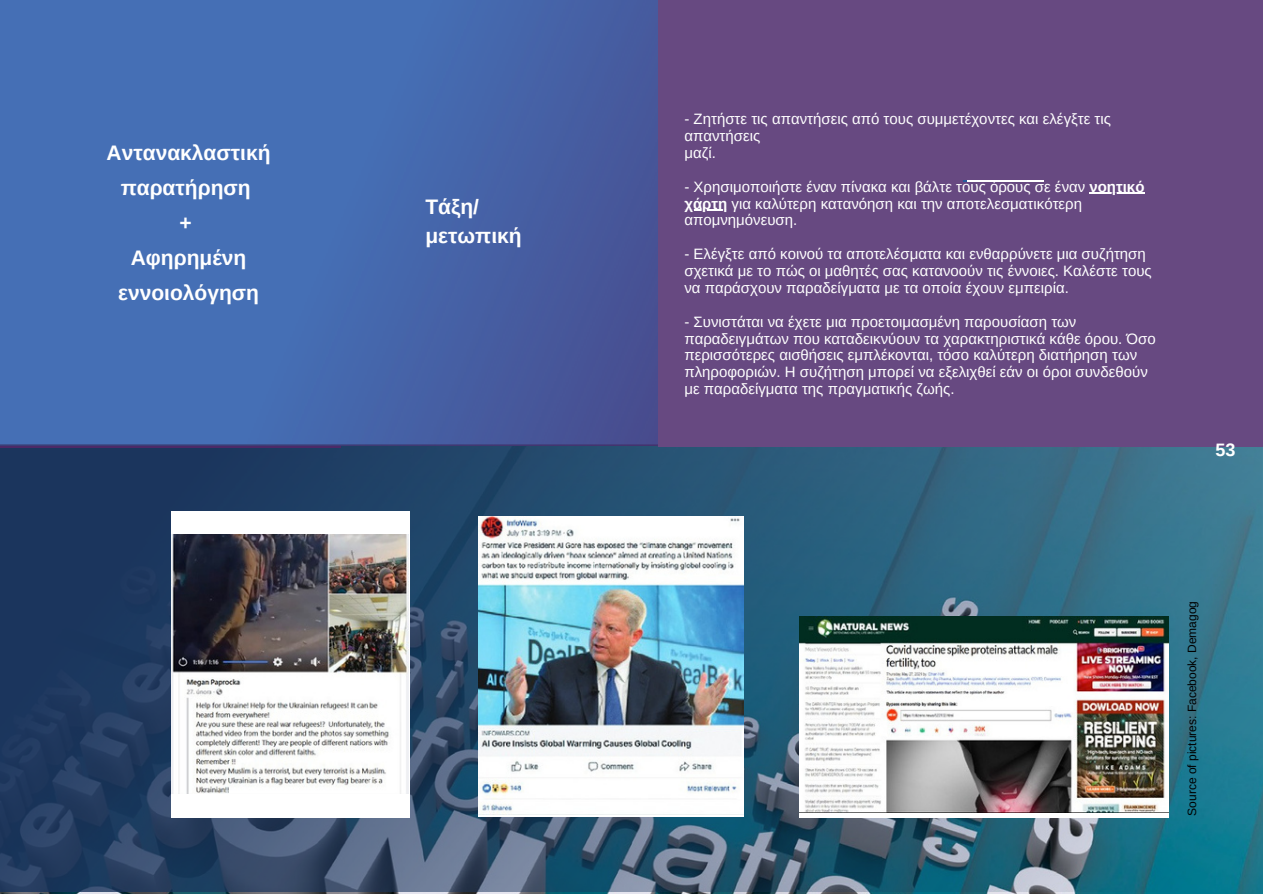
<style>
.page{position:relative;width:1263px;height:894px;background:#fff}
.page>*{position:absolute;margin:0;border:0;box-sizing:border-box;transform-origin:0 0}
.t1{font:700 21px/34.8px "Arimo";color:#fff;text-align:center}
.t2{font:700 18px "Arimo";color:#fff}
.t3{font:15px/16.8px "Arimo";color:#fff}
.t4{font:12px "Arimo";color:#000}
.s1{font-weight:700}
</style>
<div class="page">
<img style="left:0;top:445px;width:1263px;height:446px">
<img style="left:0;top:0;width:659px;height:445px">
<svg style="left:799px;top:616px;width:370px;height:201px"></svg>
<div style="left:659px;top:0;width:603px;height:446px;background:#674981"></div>
<hr style="left:967px;top:181px;width:76px;height:1px;background:#fff">
<img style="left:799px;top:616px;width:369px;height:196px">
<img style="left:479px;top:517px;width:265px;height:297px">
<div style="left:171px;top:510px;width:238px;height:307px;background:#fff"></div>
<img style="left:171px;top:534px;width:237px;height:259px">
<hr style="left:1089px;top:193px;width:55px;height:1px;background:#fff">
<hr style="left:684px;top:209px;width:43px;height:2px;background:#fff">
<p class="t1" style="left:107px;top:135px;width:165px">Αντανακλαστική παρατήρηση</p>
<p class="t1" style="left:180px;top:205px;width:14px">+</p>
<p class="t1" style="left:118px;top:240px;width:142px">Αφηρημένη εννοιολόγηση</p>
<p class="t1" style="left:425px;top:192px;width:98px;line-height:29.2px;text-align:left">Τάξη/ μετωπική</p>
<p class="t3" style="left:684px;top:110px;width:428px">- Ζητήστε τις απαντήσεις από τους συμμετέχοντες και ελέγξτε τις απαντήσεις</p>
<p class="t3" style="left:684px;top:144px;width:33px">μαζί.</p>
<p class="t3" style="left:684px;top:178px;width:462px">- Χρησιμοποιήστε έναν πίνακα και βάλτε τους όρους σε έναν <span class="s1">νοητικό χάρτη</span> για καλύτερη κατανόηση και την αποτελεσματικότερη απομνημόνευση.</p>
<p class="t3" style="left:684px;top:245px;width:469px">- Ελέγξτε από κοινού τα αποτελέσματα και ενθαρρύνετε μια συζήτηση σχετικά με το πώς οι μαθητές σας κατανοούν τις έννοιες. Καλέστε τους να παράσχουν παραδείγματα με τα οποία έχουν εμπειρία.</p>
<p class="t3" style="left:684px;top:313px;width:394px">- Συνιστάται να έχετε μια προετοιμασμένη παρουσίαση των</p>
<p class="t3" style="left:684px;top:330px;width:473px">παραδειγμάτων που καταδεικνύουν τα χαρακτηριστικά κάθε όρου. Όσο περισσότερες αισθήσεις εμπλέκονται, τόσο καλύτερη διατήρηση των πληροφοριών. Η συζήτηση μπορεί να εξελιχθεί εάν οι όροι συνδεθούν με παραδείγματα της πραγματικής ζωής.</p>
<p class="t2" style="left:1216px;top:439px;width:22px">53</p>
<p class="t4" style="left:1185px;top:815px;width:216px;rotate:-90deg">Source of pictures: Facebook, Demagog</p>
</div>
